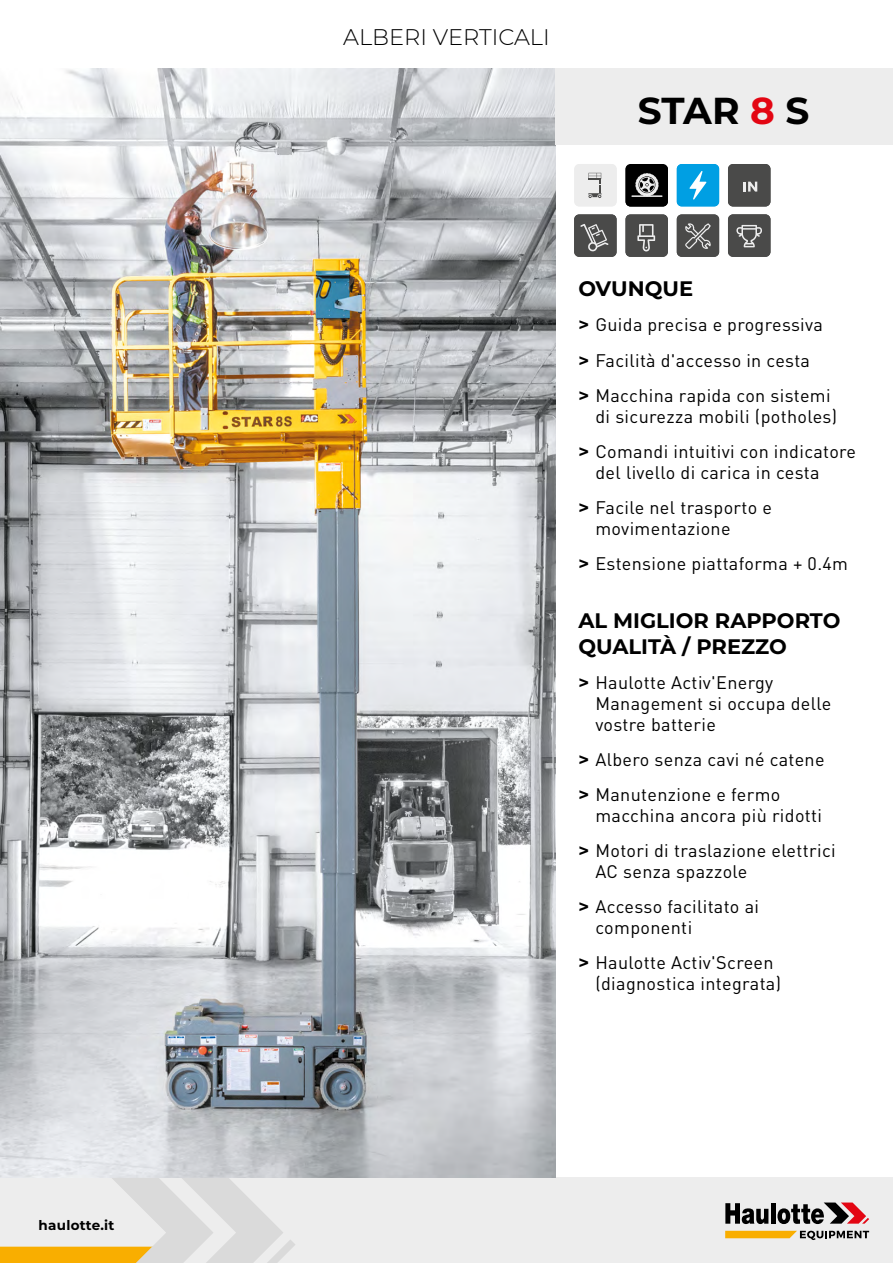
<style>
.page{position:relative;width:893px;height:1263px;background:#fff}
.page>*{position:absolute;margin:0;border:0;box-sizing:border-box;transform-origin:0 0}
.Titre_machine{font:700 37.5px "Montserrat";color:#000}
.t1{font:300 22.5px "Montserrat";color:#000}
.titre{font:700 21px/25.2px "Montserrat";color:#000}
.t2{font:18px/21px "DIN Pro";letter-spacing:.02em;color:#000}
.Datas{font:700 13.5px "Montserrat";letter-spacing:.02em;color:#000}
.s1{color:#e30613}
.s2{font-family:"Montserrat";font-weight:700}
</style>
<div class="page">
<svg style="left:728px;top:164px;width:42px;height:42px;background:#535353"></svg>
<div style="left:0;top:1178px;width:893px;height:85px;background:#ededed"></div>
<img style="left:0;top:68px;width:556px;height:1110px">
<div style="left:556px;top:68px;width:337px;height:77px;background:#ededed"></div>
<svg style="left:677px;top:164px;width:42px;height:42px;background:#19a8e5"></svg>
<svg style="left:625px;top:164px;width:43px;height:42px"></svg>
<svg style="left:626px;top:165px;width:42px;height:41px;background:#313131"></svg>
<div style="left:574px;top:164px;width:43px;height:42px;background:#ededed;border-radius:5px"></div>
<svg style="left:575px;top:165px;width:41px;height:41px"></svg>
<svg style="left:728px;top:214px;width:42px;height:43px;background:#5c5c5b"></svg>
<svg style="left:677px;top:214px;width:42px;height:43px;background:#5d5d5c"></svg>
<svg style="left:574px;top:214px;width:43px;height:43px;background:#5e5e5d"></svg>
<svg style="left:625px;top:214px;width:43px;height:43px;background:#5c5c5b"></svg>
<svg style="left:725px;top:1203px;width:43px;height:21px"></svg>
<hr style="left:771px;top:1203px;width:4px;height:21px;background:#000">
<svg style="left:777px;top:1202px;width:92px;height:22px"></svg>
<svg style="left:725px;top:1231px;width:144px;height:9px"></svg>
<svg style="left:0;top:1178px;width:295px;height:85px"></svg>
<p class="Datas" style="left:39px;top:1216px;width:77px">haulotte.it</p>
<p class="t1" style="left:343px;top:22px;width:208px">ALBERI VERTICALI</p>
<p class="Titre_machine" style="left:638px;top:84px;width:173px">STAR <span class="s1">8</span> S</p>
<p class="titre" style="left:578px;top:275px;width:116px">OVUNQUE</p>
<p class="t2" style="left:578px;top:313px;width:246px"><span class="s2">&gt;</span> Guida precisa e progressiva</p>
<p class="t2" style="left:578px;top:349px;width:233px"><span class="s2">&gt;</span> Facilità d'accesso in cesta</p>
<p class="t2" style="left:595px;top:384px;width:243px;text-indent:-17px"><span class="s2">&gt;</span> Macchina rapida con sistemi di sicurezza mobili (potholes)</p>
<p class="t2" style="left:595px;top:440px;width:262px;text-indent:-17px"><span class="s2">&gt;</span> Comandi intuitivi con indicatore del livello di carica in cesta</p>
<p class="t2" style="left:595px;top:496px;width:178px;text-indent:-17px"><span class="s2">&gt;</span> Facile nel trasporto e movimentazione</p>
<p class="t2" style="left:578px;top:552px;width:271px"><span class="s2">&gt;</span> Estensione piattaforma + 0.4m</p>
<p class="titre" style="left:578px;top:607px;width:264px">AL MIGLIOR RAPPORTO<br>QUALITÀ / PREZZO</p>
<p class="t2" style="left:595px;top:671px;width:237px;text-indent:-17px"><span class="s2">&gt;</span> Haulotte Activ'Energy<br>Management si occupa delle vostre batterie</p>
<p class="t2" style="left:578px;top:748px;width:248px"><span class="s2">&gt;</span> Albero senza cavi né catene</p>
<p class="t2" style="left:595px;top:783px;width:228px;text-indent:-17px"><span class="s2">&gt;</span> Manutenzione e fermo macchina ancora più ridotti</p>
<p class="t2" style="left:595px;top:839px;width:242px;text-indent:-17px"><span class="s2">&gt;</span> Motori di traslazione elettrici<br>AC senza spazzole</p>
<p class="t2" style="left:595px;top:895px;width:165px;text-indent:-17px"><span class="s2">&gt;</span> Accesso facilitato ai componenti</p>
<p class="t2" style="left:595px;top:951px;width:187px;text-indent:-17px"><span class="s2">&gt;</span> Haulotte Activ'Screen (diagnostica integrata)</p>
</div>
